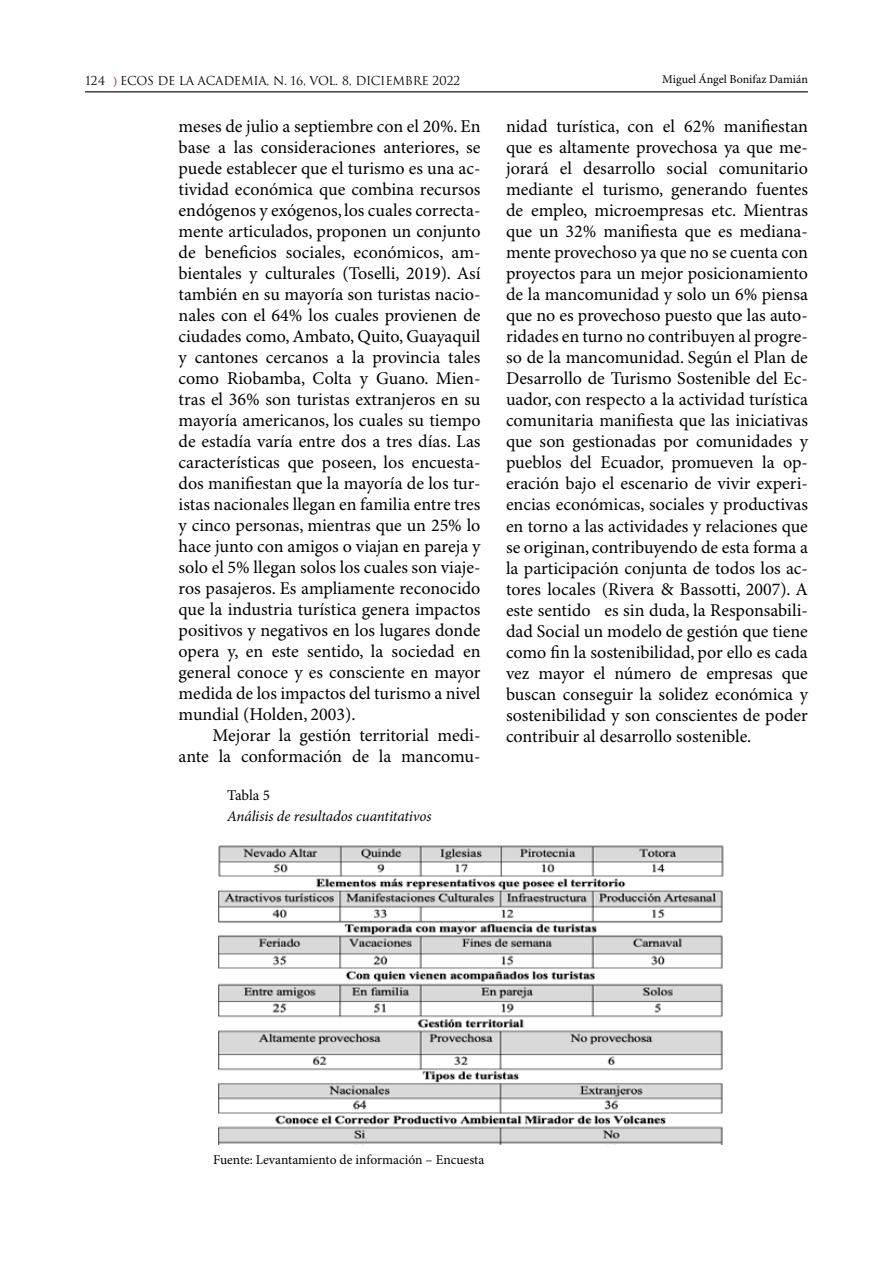
<style>
.page{position:relative;width:893px;height:1263px;background:#fff}
.page>*{position:absolute;margin:0;border:0;box-sizing:border-box;transform-origin:0 0}
.t1{font:18px/21px "Minion Pro";color:#000;text-align:justify}
.t2{font:italic 15px "Minion Pro";letter-spacing:-.01em;color:#000}
.t3{font:15px "Minion Pro";color:#000}
.t4{font:13.5px "Minion Pro";color:#000}
.t5{font:12px "Trajan";letter-spacing:-.02em;color:#000}
.t6{font:12px "Minion Pro";color:#000}
.s1{font-family:"Minion Pro";color:#cd071e}
</style>
<div class="page">
<hr style="left:85px;top:91px;width:723px;height:1px;background:#000">
<img style="left:219px;top:845px;width:505px;height:299px">
<p class="t5" style="left:85px;top:73px;width:377px">124 <span class="s1">)</span> ECOS DE LA ACADEMIA, N. 16, VOL. 8, DICIEMBRE 2022</p>
<p class="t6" style="left:662px;top:72px;width:147px">Miguel Ángel Bonifaz Damián</p>
<p class="t1" style="left:179px;top:117px;width:304px">meses de julio a septiembre con el 20%. En base a las consideraciones anteriores, se puede establecer que el turismo es una ac&shy;tividad económica que combina recursos endógenos y exógenos, los cuales correcta&shy;mente articulados, proponen un conjunto de beneficios sociales, económicos, am&shy;bientales y culturales (Toselli, 2019). Así también en su mayoría son turistas nacio&shy;nales con el 64% los cuales provienen de ciudades como, Ambato, Quito, Guayaquil y cantones cercanos a la provincia tales como Riobamba, Colta y Guano. Mien&shy;tras el 36% son turistas extranjeros en su mayoría americanos, los cuales su tiempo de estadía varía entre dos a tres días. Las características que poseen, los encuesta&shy;dos manifiestan que la mayoría de los tur&shy;istas nacionales llegan en familia entre tres y cinco personas, mientras que un 25% lo hace junto con amigos o viajan en pareja y solo el 5% llegan solos los cuales son viaje&shy;ros pasajeros. Es ampliamente reconocido que la industria turística genera impactos positivos y negativos en los lugares donde opera y, en este sentido, la sociedad en general conoce y es consciente en mayor medida de los impactos del turismo a nivel mundial (Holden, 2003).</p>
<p class="t1" style="left:179px;top:726px;width:303px;text-align:right">Mejorar la gestión territorial medi&shy;ante la conformación de la mancomu-</p>
<p class="t3" style="left:227px;top:786px;width:44px">Tabla 5</p>
<p class="t2" style="left:227px;top:807px;width:206px">Análisis de resultados cuantitativos</p>
<p class="t1" style="left:506px;top:117px;width:304px">nidad turística, con el 62% manifiestan que es altamente provechosa ya que me&shy;jorará el desarrollo social comunitario mediante el turismo, generando fuentes de empleo, microempresas etc. Mientras que un 32% manifiesta que es mediana&shy;mente provechoso ya que no se cuenta con proyectos para un mejor posicionamiento de la mancomunidad y solo un 6% piensa que no es provechoso puesto que las auto&shy;ridades en turno no contribuyen al progre&shy;so de la mancomunidad. Según el Plan de Desarrollo de Turismo Sostenible del Ec&shy;uador, con respecto a la actividad turística comunitaria manifiesta que las iniciativas que son gestionadas por comunidades y pueblos del Ecuador, promueven la op&shy;eración bajo el escenario de vivir experi&shy;encias económicas, sociales y productivas en torno a las actividades y relaciones que se originan, contribuyendo de esta forma a la participación conjunta de todos los ac&shy;tores locales (Rivera &amp; Bassotti, 2007). A este sentido es sin duda, la Responsabili&shy;dad Social un modelo de gestión que tiene como fin la sostenibilidad, por ello es cada vez mayor el número de empresas que buscan conseguir la solidez económica y sostenibilidad y son conscientes de poder contribuir al desarrollo sostenible.</p>
<p class="t4" style="left:213px;top:1152px;width:273px">Fuente: Levantamiento de información – Encuesta</p>
</div>
